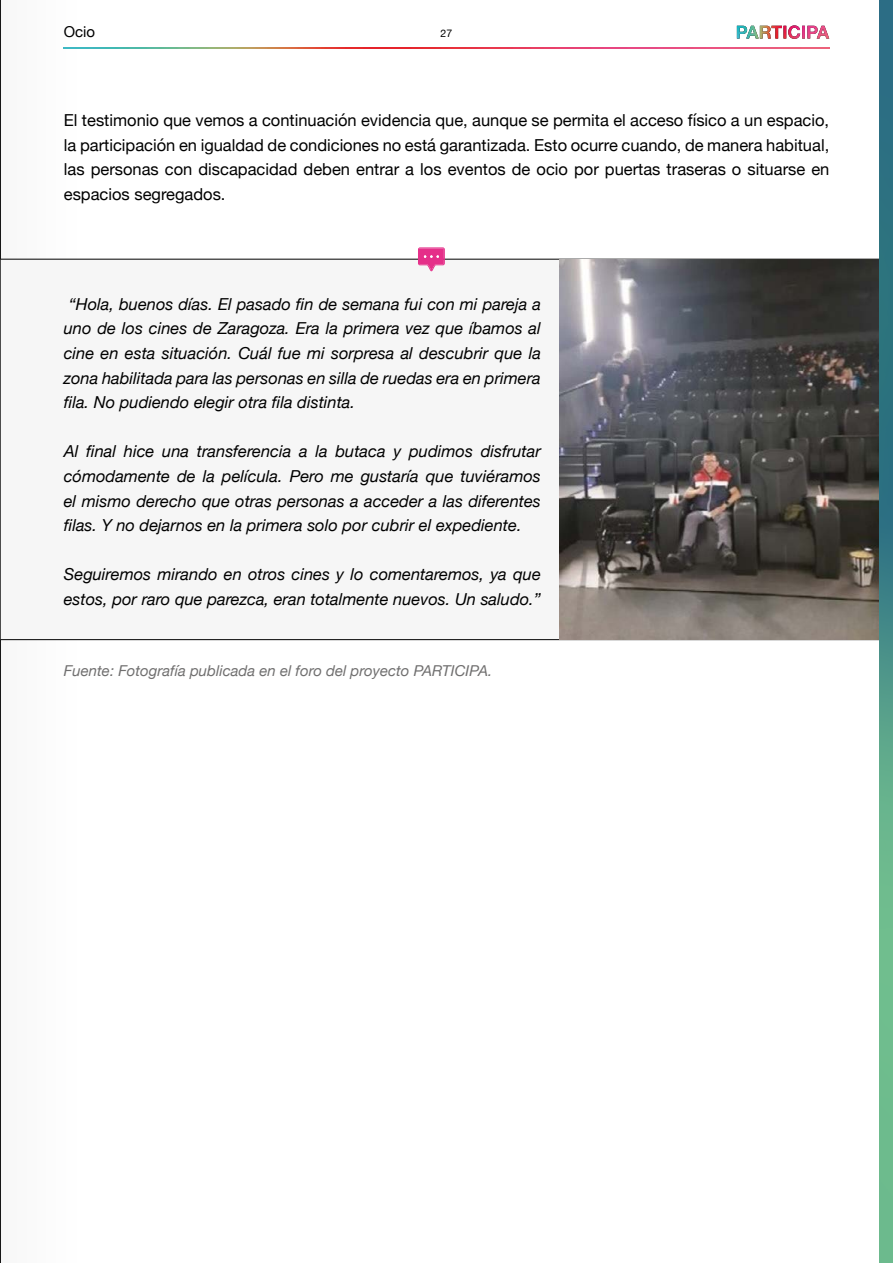
<style>
.page{position:relative;width:893px;height:1263px;background:#fff}
.page>*{position:absolute;margin:0;border:0;box-sizing:border-box;transform-origin:0 0}
.t1{font:italic 16.5px/24.6px "Helvetica Neue";color:#000;text-align:justify}
.t2{font:16.5px/24.6px "Helvetica Neue";color:#000;text-align:justify}
.t3{font:italic 15px "Helvetica Neue";color:#706f6f}
.t4{font:15px "Helvetica Neue";color:#000}
.t5{font:10.5px "Helvetica Neue";color:#000}
</style>
<div class="page">
<div style="left:0;top:0;width:78px;height:1263px;background:#fbfbfb"></div>
<img style="left:737px;top:25px;width:92px;height:14px">
<img style="left:64px;top:47px;width:765px;height:1px">
<div style="left:0;top:259px;width:879px;height:380px;background:#f6f6f6"></div>
<hr style="left:0;top:639px;width:879px;height:1px;background:#000">
<hr style="left:0;top:259px;width:879px;height:1px;background:#000">
<svg style="left:418px;top:247px;width:27px;height:24px"></svg>
<img style="left:559px;top:259px;width:320px;height:381px">
<hr style="left:0;top:0;width:1px;height:1263px;background:#000">
<svg style="left:879px;top:0;width:14px;height:1263px;background:#4a9387"></svg>
<p class="t4" style="left:64px;top:21px;width:33px">Ocio</p>
<p class="t5" style="left:441px;top:26px;width:13px">27</p>
<p class="t2" style="left:64px;top:109px;width:767px">El testimonio que vemos a continuación evidencia que, aunque se permita el acceso físico a un espacio, la participación en igualdad de condiciones no está garantizada. Esto ocurre cuando, de manera habitual, las personas con discapacidad deben entrar a los eventos de ocio por puertas traseras o situarse en espacios segregados.</p>
<p class="t1" style="left:64px;top:292px;width:479px;text-indent:5px">“Hola, buenos días. El pasado fin de semana fui con mi pareja a uno de los cines de Zaragoza. Era la primera vez que íbamos al cine en esta situación. Cuál fue mi sorpresa al descubrir que la zona habilitada para las personas en silla de ruedas era en primera fila. No pudiendo elegir otra fila distinta.</p>
<p class="t1" style="left:64px;top:440px;width:479px">Al final hice una transferencia a la butaca y pudimos disfrutar cómodamente de la película. Pero me gustaría que tuviéramos el mismo derecho que otras personas a acceder a las diferentes filas. Y no dejarnos en la primera solo por cubrir el expediente.</p>
<p class="t1" style="left:64px;top:563px;width:479px">Seguiremos mirando en otros cines y lo comentaremos, ya que estos, por raro que parezca, eran totalmente nuevos. Un saludo.”</p>
<p class="t3" style="left:64px;top:660px;width:430px">Fuente: Fotografía publicada en el foro del proyecto PARTICIPA.</p>
</div>
